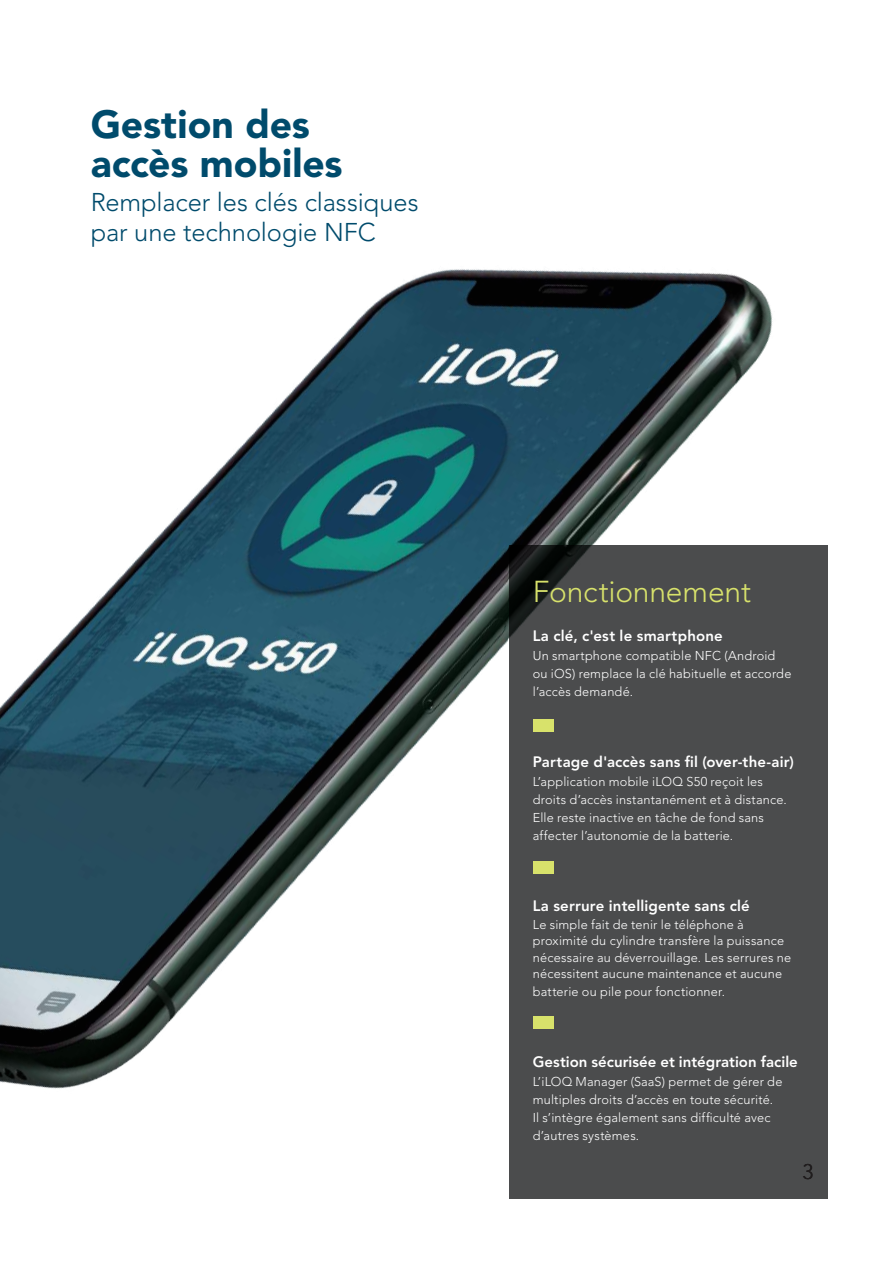
<style>
.page{position:relative;width:893px;height:1263px;background:#fff}
.page>*{position:absolute;margin:0;border:0;box-sizing:border-box;transform-origin:0 0}
.t1{font:900 39px/39px "Avenir LT Std";letter-spacing:-.005em;color:#004b6c}
.t2{font:300 30px "Avenir LT Std";letter-spacing:-.005em;color:#d8e26b}
.t3{font:300 25.5px/30px "Avenir LT Std";letter-spacing:-.005em;color:#004b6c}
.t4{font:300 21px "Avenir LT Std";color:#231f20}
.t5{font:800 15px "Avenir LT Std";letter-spacing:.01em;color:#fff}
.t6{font:300 12.75px/18px "Avenir LT Std";letter-spacing:.015em;color:#fff}
</style>
<div class="page">
<img style="left:0;top:269px;width:773px;height:820px">
<div style="left:509px;top:545px;width:319px;height:654px;background:#4b4c4d"></div>
<div style="left:533px;top:862px;width:20px;height:12px;background:#d8e26b"></div>
<div style="left:533px;top:719px;width:20px;height:12px;background:#d8e26b"></div>
<div style="left:533px;top:1016px;width:20px;height:13px;background:#d8e26b"></div>
<h1 class="t1" style="left:91px;top:104px;width:253px">Gestion des accès mobiles</h1>
<h3 class="t3" style="left:91px;top:188px;width:329px">Remplacer les clés classiques par une technologie NFC</h3>
<h2 class="t2" style="left:533px;top:574px;width:220px">Fonctionnement</h2>
<p class="t5" style="left:533px;top:626px;width:191px">La clé, c'est le smartphone</p>
<p class="t6" style="left:533px;top:647px;width:260px">Un smartphone compatible NFC (Android ou iOS) remplace la clé habituelle et accorde l’accès demandé.</p>
<p class="t5" style="left:533px;top:752px;width:263px">Partage d'accès sans fil (over-the-air)</p>
<p class="t6" style="left:533px;top:773px;width:256px">L’application mobile iLOQ S50 reçoit les droits d’accès instantanément et à distance.<br>Elle reste inactive en tâche de fond sans affecter l’autonomie de la batterie.</p>
<p class="t5" style="left:533px;top:896px;width:219px">La serrure intelligente sans clé</p>
<p class="t6" style="left:533px;top:916px;width:260px;line-height:16.5px">Le simple fait de tenir le téléphone à proximité du cylindre transfère la puissance nécessaire au déverrouillage. Les serrures ne nécessitent aucune maintenance et aucune</p>
<p class="t6" style="left:533px;top:983px;width:194px">batterie ou pile pour fonctionner.</p>
<p class="t5" style="left:533px;top:1052px;width:267px">Gestion sécurisée et intégration facile</p>
<p class="t6" style="left:533px;top:1073px;width:251px">L’iLOQ Manager (SaaS) permet de gérer de multiples droits d’accès en toute sécurité.<br>Il s’intègre également sans difficulté avec d’autres systèmes.</p>
<h3 class="t4" style="left:802px;top:1159px;width:12px">3</h3>
</div>
